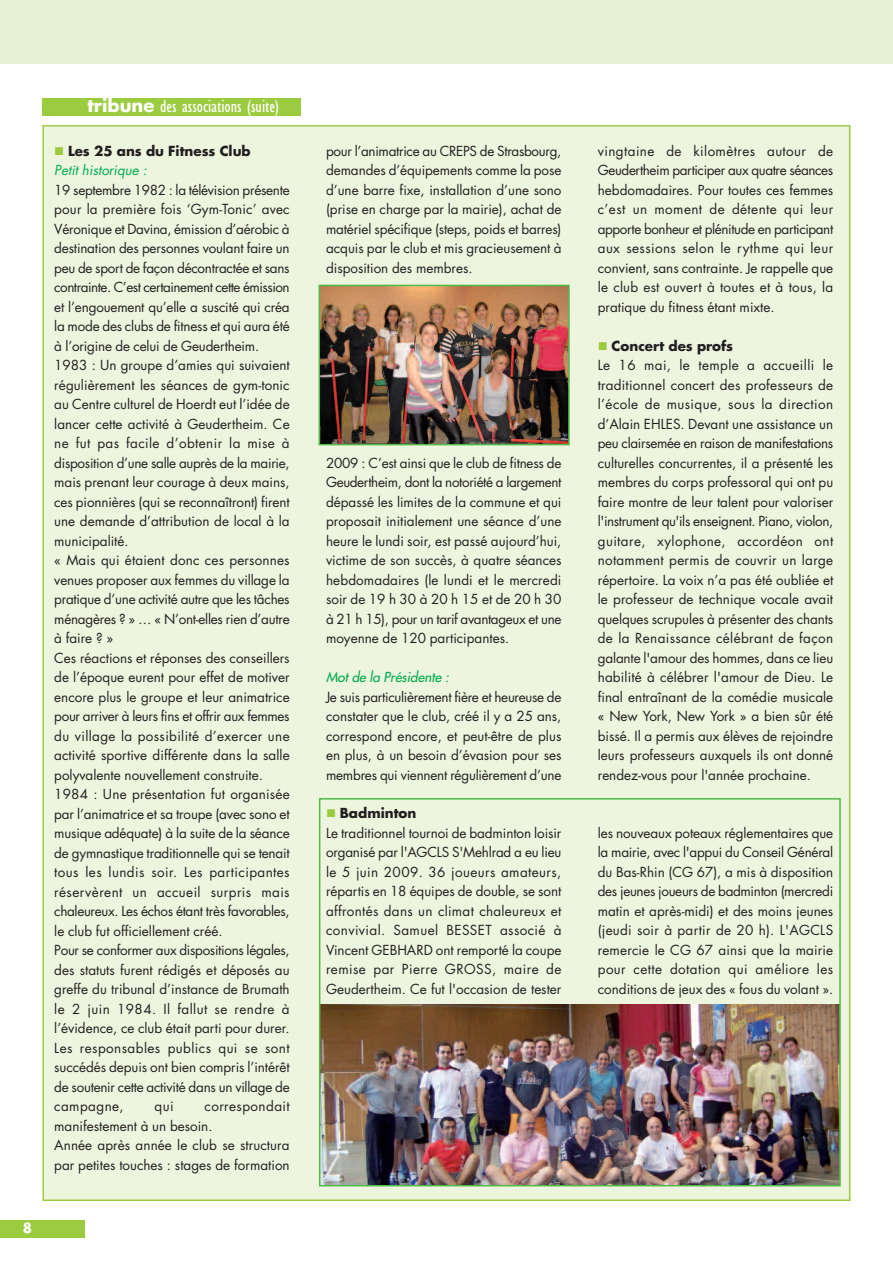
<style>
.page{position:relative;width:893px;height:1263px;background:#fff}
.page>*{position:absolute;margin:0;border:0;box-sizing:border-box;transform-origin:0 0}
.t1{font:condensed 18px "Gill Sans";color:#fff}
.t2{font:13.5px/19.5px "Futura";color:#231f20;text-align:justify}
.t3{font:700 13.5px "Futura";color:#231f20}
.t4{font:italic 13.5px "Futura";letter-spacing:.005em;color:#00ab4d}
.t5{font:italic 13.5px "Futura";color:#00ab4d}
.t6{font:700 13.5px "Futura";color:#fff}
.s1{font-family:"Futura";font-weight:700;font-stretch:normal}
</style>
<div class="page">
<div style="left:44px;top:127px;width:805px;height:1072px;background:#edf5df"></div>
<div style="left:0;top:0;width:893px;height:64px;background:#e8f2d5"></div>
<div style="left:43px;top:98px;width:258px;height:17px;background:#9bcb3e"></div>
<img style="left:322px;top:288px;width:245px;height:154px">
<div style="left:319px;top:285px;width:251px;height:160px;border:2px solid #51b948"></div>
<img style="left:322px;top:1004px;width:516px;height:179px">
<div style="left:319px;top:798px;width:522px;height:388px;border:2px solid #51b948"></div>
<div style="left:0;top:1220px;width:85px;height:17px;background:#9bcb3e"></div>
<p class="t6" style="left:23px;top:1221px;width:11px">8</p>
<h1 class="t1" style="left:87px;top:99px;width:193px"><span class="s1">tribune</span> des associations (suite)</h1>
<p class="t3" style="left:68px;top:144px;width:184px">Les 25 ans du Fitness Club</p>
<p class="t5" style="left:54px;top:164px;width:94px">Petit historique :</p>
<p class="t2" style="left:54px;top:181px;width:237px;text-align:left">19 septembre 1982 : la télévision présente pour la première fois ‘Gym-Tonic’ avec Véronique et Davina, émission d’aérobic à destination des personnes voulant faire un peu de sport de façon décontractée et sans contrainte. C’est certainement cette émission et l’engouement qu’elle a suscité qui créa la mode des clubs de fitness et qui aura été à l’origine de celui de Geudertheim.<br>1983 : Un groupe d’amies qui suivaient régulièrement les séances de gym-tonic au Centre culturel de Hoerdt eut l’idée de lancer cette activité à Geudertheim. Ce ne fut pas facile d’obtenir la mise à disposition d’une salle auprès de la mairie, mais prenant leur courage à deux mains, ces pionnières (qui se reconnaîtront) firent une demande d’attribution de local à la municipalité.<br>« Mais qui étaient donc ces personnes venues proposer aux femmes du village la pratique d’une activité autre que les tâches ménagères ? » … « N’ont-elles rien d’autre à faire ? »<br>Ces réactions et réponses des conseillers de l’époque eurent pour effet de motiver encore plus le groupe et leur animatrice pour arriver à leurs fins et offrir aux femmes du village la possibilité d’exercer une activité sportive différente dans la salle polyvalente nouvellement construite.<br>1984 : Une présentation fut organisée par l’animatrice et sa troupe (avec sono et musique adéquate) à la suite de la séance de gymnastique traditionnelle qui se tenait tous les lundis soir. Les participantes réservèrent un accueil surpris mais chaleureux. Les échos étant très favorables, le club fut officiellement créé.<br>Pour se conformer aux dispositions légales, des statuts furent rédigés et déposés au greffe du tribunal d’instance de Brumath le 2 juin 1984. Il fallut se rendre à l’évidence, ce club était parti pour durer.<br>Les responsables publics qui se sont succédés depuis ont bien compris l’intérêt de soutenir cette activité dans un village de campagne,</p>
<p class="t2" style="left:54px;top:1097px;width:237px;text-align:left;text-indent:150px">correspondait manifestement à un besoin.<br>Année après année le club se structura par petites touches : stages de formation</p>
<p class="t2" style="left:155px;top:1097px;width:21px">qui</p>
<p class="t2" style="left:326px;top:142px;width:237px">pour l’animatrice au CREPS de Strasbourg, demandes d’équipements comme la pose d’une barre fixe, installation d’une sono (prise en charge par la mairie), achat de matériel spécifique (steps, poids et barres) acquis par le club et mis gracieusement à disposition des membres.</p>
<p class="t2" style="left:326px;top:454px;width:237px">2009 : C’est ainsi que le club de fitness de Geudertheim, dont la notoriété a largement dépassé les limites de la commune et qui proposait initialement une séance d’une heure le lundi soir, est passé aujourd’hui, victime de son succès, à quatre séances hebdomadaires (le lundi et le mercredi soirde19h30à20h15etde20h30 à 21 h 15), pour un tarif avantageux et une moyenne de 120 participantes.</p>
<p class="t4" style="left:326px;top:670px;width:124px">Mot de la Présidente :</p>
<p class="t2" style="left:326px;top:688px;width:237px">Je suis particulièrement fière et heureuse de constater que le club, créé il y a 25 ans, correspond encore, et peut-être de plus en plus, à un besoin d’évasion pour ses membres qui viennent régulièrement d’une</p>
<p class="t2" style="left:598px;top:142px;width:237px">vingtaine de kilomètres autour de Geudertheim participer aux quatre séances hebdomadaires. Pour toutes ces femmes c’est un moment de détente qui leur apporte bonheur et plénitude en participant aux sessions selon le rythme qui leur convient, sans contrainte. Je rappelle que le club est ouvert à toutes et à tous, la pratique du fitness étant mixte.</p>
<p class="t3" style="left:612px;top:339px;width:123px">Concert des profs</p>
<p class="t2" style="left:598px;top:356px;width:237px">Le 16 mai, le temple a accueilli le traditionnel concert des professeurs de l’école de musique, sous la direction d’Alain EHLES. Devant une assistance un peu clairsemée en raison de manifestations culturelles concurrentes, il a présenté les membres du corps professoral qui ont pu faire montre de leur talent pour valoriser l'instrument qu'ils enseignent. Piano, violon, guitare, xylophone, accordéon ont notamment permis de couvrir un large répertoire. La voix n’a pas été oubliée et le professeur de technique vocale avait quelques scrupules à présenter des chants de la Renaissance célébrant de façon galante l'amour des hommes, dans ce lieu habilité à célébrer l'amour de Dieu. Le final entraînant de la comédie musicale « New York, New York » a bien sûr été bissé. Il a permis aux élèves de rejoindre leurs professeurs auxquels ils ont donné rendez-vous pour l'année prochaine.</p>
<p class="t3" style="left:340px;top:807px;width:78px">Badminton</p>
<p class="t2" style="left:326px;top:824px;width:237px">Le traditionnel tournoi de badminton loisir organisé par l'AGCLS S'Mehlrad a eu lieu le 5 juin 2009. 36 joueurs amateurs, répartis en 18 équipes de double, se sont affrontés dans un climat chaleureux et convivial. Samuel BESSET associé à Vincent GEBHARD ont remporté la coupe remise par Pierre GROSS, maire de Geudertheim. Ce fut l'occasion de tester</p>
<p class="t2" style="left:598px;top:824px;width:237px">les nouveaux poteaux réglementaires que la mairie, avec l'appui du Conseil Général du Bas-Rhin (CG 67), a mis à disposition des jeunes joueurs de badminton (mercredi matin et après-midi) et des moins jeunes (jeudi soir à partir de 20 h). L'AGCLS remercie le CG 67 ainsi que la mairie pour cette dotation qui améliore les conditions de jeux des « fous du volant ».</p>
</div>
